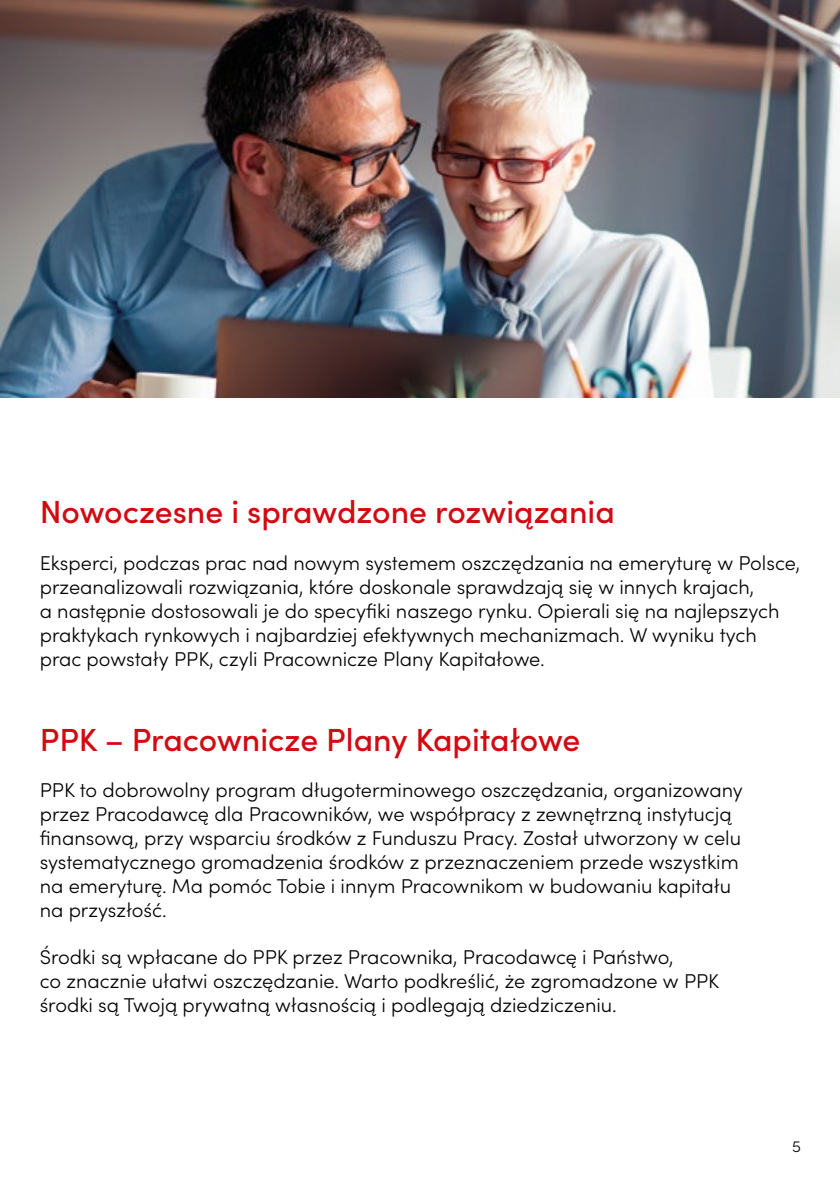
<style>
.page{position:relative;width:840px;height:1191px;background:#fff}
.page>*{position:absolute;margin:0;border:0;box-sizing:border-box;transform-origin:0 0}
.t1{font:500 32px "Sofia Pro";color:#d20a11}
.t2{font:300 20px/24px "Sofia Pro";color:#000}
.t3{font:300 16px "Sofia Pro";color:#000}
</style>
<div class="page">
<img style="left:0;top:0;width:839px;height:397px">
<h1 class="t1" style="left:40px;top:488px;width:576px">Nowoczesne i sprawdzone rozwiązania</h1>
<p class="t2" style="left:40px;top:550px;width:761px">Eksperci, podczas prac nad nowym systemem oszczędzania na emeryturę w Polsce, przeanalizowali rozwiązania, które doskonale sprawdzają się w innych krajach,<br>a następnie dostosowali je do specyfiki naszego rynku. Opierali się na najlepszych praktykach rynkowych i najbardziej efektywnych mechanizmach. W wyniku tych prac powstały PPK, czyli Pracownicze Plany Kapitałowe.</p>
<h1 class="t1" style="left:40px;top:716px;width:542px">PPK – Pracownicze Plany Kapitałowe</h1>
<p class="t2" style="left:40px;top:777px;width:704px">PPK to dobrowolny program długoterminowego oszczędzania, organizowany przez Pracodawcę dla Pracowników, we współpracy z zewnętrzną instytucją finansową, przy wsparciu środków z Funduszu Pracy. Został utworzony w celu systematycznego gromadzenia środków z przeznaczeniem przede wszystkim na emeryturę. Ma pomóc Tobie i innym Pracownikom w budowaniu kapitału na przyszłość.</p>
<p class="t2" style="left:40px;top:944px;width:680px">Środki są wpłacane do PPK przez Pracownika, Pracodawcę i Państwo,<br>co znacznie ułatwi oszczędzanie. Warto podkreślić, że zgromadzone w PPK środki są Twoją prywatną własnością i podlegają dziedziczeniu.</p>
<p class="t3" style="left:791px;top:1135px;width:10px">5</p>
</div>
